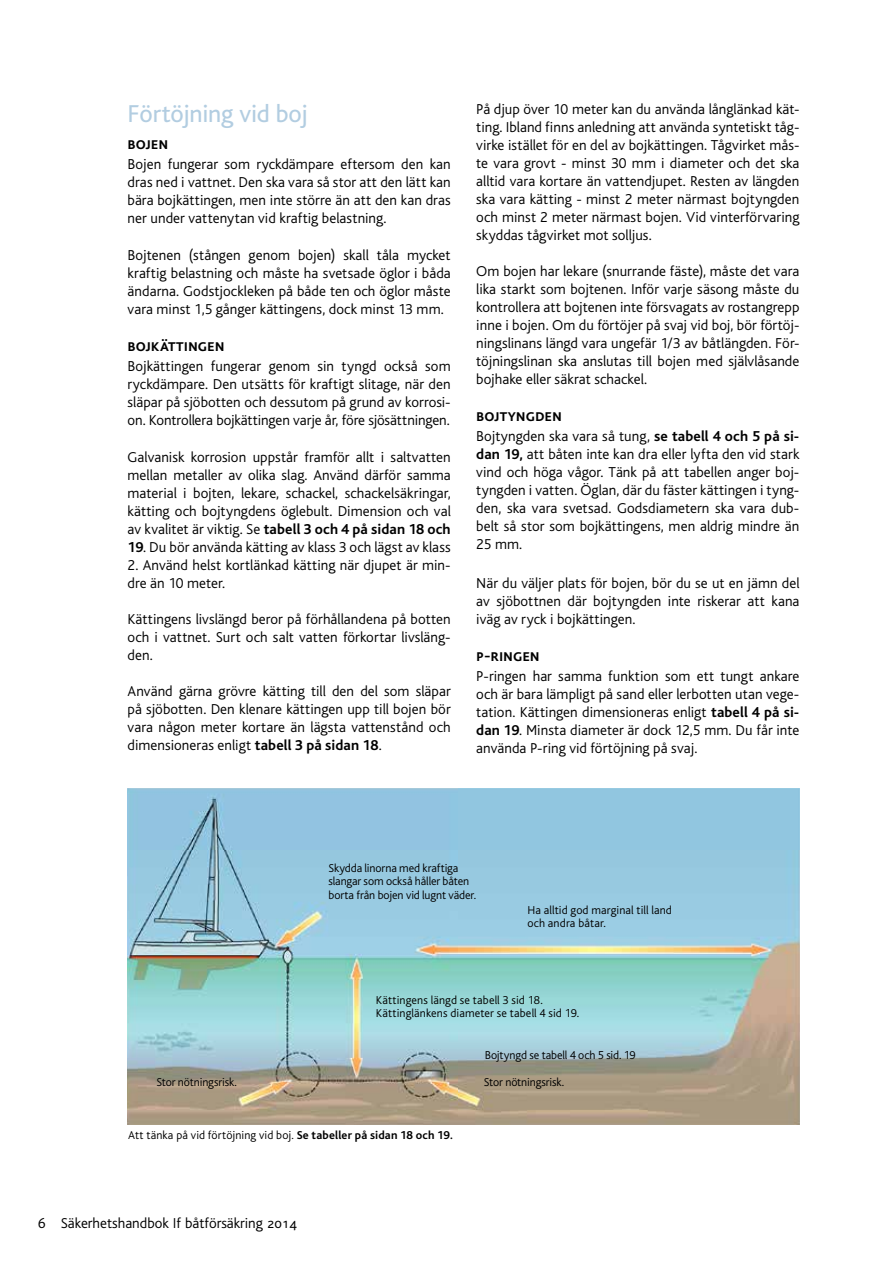
<style>
.page{position:relative;width:893px;height:1263px;background:#fff}
.page>*{position:absolute;margin:0;border:0;box-sizing:border-box;transform-origin:0 0}
.t1{font:25.5px "Bliss If";letter-spacing:-.01em;color:#b2cde1}
.t2{font:500 18px "Bliss If Caps";letter-spacing:-.005em;color:#000}
.t3{font:300 15px/18px "Bliss If";letter-spacing:.005em;color:#000;text-align:justify}
.t4{font:300 12px/13.5px "Bliss If";color:#000}
.s1{font-weight:700}
.s2{font-family:"Bliss If Caps"}
</style>
<div class="page">
<img style="left:128px;top:788px;width:671px;height:337px">
<h1 class="t1" style="left:128px;top:100px;width:182px">Förtöjning vid boj</h1>
<p class="t2" style="left:128px;top:133px;width:42px">bojen</p>
<p class="t3" style="left:128px;top:155px;width:325px">Bojen fungerar som ryckdämpare eftersom den kan dras ned i vattnet. Den ska vara så stor att den lätt kan bära bojkättingen, men inte större än att den kan dras ner under vattenytan vid kraftig belastning.</p>
<p class="t3" style="left:128px;top:247px;width:325px">Bojtenen (stången genom bojen) skall tåla mycket kraftig belastning och måste ha svetsade öglor i båda ändarna. Godstjockleken på både ten och öglor måste vara minst 1,5 gånger kättingens, dock minst 13 mm.</p>
<p class="t2" style="left:128px;top:336px;width:98px">bojkättingen</p>
<p class="t3" style="left:128px;top:357px;width:325px">Bojkättingen fungerar genom sin tyngd också som ryckdämpare. Den utsätts för kraftigt slitage, när den släpar på sjöbotten och dessutom på grund av korrosi&shy;on. Kontrollera bojkättingen varje år, före sjösättningen.</p>
<p class="t3" style="left:128px;top:448px;width:325px">Galvanisk korrosion uppstår framför allt i saltvatten mellan metaller av olika slag. Använd därför samma material i bojten, lekare, schackel, schackelsäkringar, kätting och bojtyngdens öglebult. Dimension och val av kvalitet är viktig. Se <span class="s1">tabell 3 och 4 på sidan 18 och</span></p>
<p class="t3" style="left:128px;top:538px;width:325px"><span class="s1">19</span>. Du bör använda kätting av klass 3 och lägst av klass</p>
<p class="t3" style="left:128px;top:556px;width:325px">2. Använd helst kortlänkad kätting när djupet är min&shy;dre än 10 meter.</p>
<p class="t3" style="left:128px;top:610px;width:325px">Kättingens livslängd beror på förhållandena på botten och i vattnet. Surt och salt vatten förkortar livsläng&shy;den.</p>
<p class="t3" style="left:128px;top:682px;width:325px">Använd gärna grövre kätting till den del som släpar på sjöbotten. Den klenare kättingen upp till bojen bör vara någon meter kortare än lägsta vattenstånd och dimensioneras enligt <span class="s1">tabell 3 på sidan 18</span>.</p>
<p class="t3" style="left:476px;top:100px;width:325px">På djup över 10 meter kan du använda långlänkad kät&shy;ting. Ibland finns anledning att använda syntetiskt tåg&shy;virke istället för en del av bojkättingen. Tågvirket mås&shy;te vara grovt - minst 30 mm i diameter och det ska alltid vara kortare än vattendjupet. Resten av längden ska vara kätting - minst 2 meter närmast bojtyngden och minst 2 meter närmast bojen. Vid vinterförvaring skyddas tågvirket mot solljus.</p>
<p class="t3" style="left:476px;top:262px;width:325px">Om bojen har lekare (snurrande fäste), måste det vara lika starkt som bojtenen. Inför varje säsong måste du kontrollera att bojtenen inte försvagats av rostangrepp inne i bojen. Om du förtöjer på svaj vid boj, bör förtöj&shy;ningslinans längd vara ungefär 1/3 av båtlängden. För&shy;töjningslinan ska anslutas till bojen med självlåsande bojhake eller säkrat schackel.</p>
<p class="t2" style="left:476px;top:406px;width:87px">bojtyngden</p>
<p class="t3" style="left:476px;top:427px;width:325px">Bojtyngden ska vara så tung, <span class="s1">se tabell 4 och 5 på si&shy;dan 19,</span> att båten inte kan dra eller lyfta den vid stark vind och höga vågor. Tänk på att tabellen anger boj&shy;tyngden i vatten. Öglan, där du fäster kättingen i tyng&shy;den, ska vara svetsad. Godsdiametern ska vara dub&shy;belt så stor som bojkättingens, men aldrig mindre än 25 mm.</p>
<p class="t3" style="left:476px;top:575px;width:325px">När du väljer plats för bojen, bör du se ut en jämn del av sjöbottnen där bojtyngden inte riskerar att kana iväg av ryck i bojkättingen.</p>
<p class="t2" style="left:476px;top:646px;width:65px">p-ringen</p>
<p class="t3" style="left:476px;top:668px;width:325px">P-ringen har samma funktion som ett tungt ankare och är bara lämpligt på sand eller lerbotten utan vege&shy;tation. Kättingen dimensioneras enligt <span class="s1">tabell 4 på si&shy;dan 19</span>. Minsta diameter är dock 12,5 mm. Du får inte använda P-ring vid förtöjning på svaj.</p>
<p class="t4" style="left:328px;top:861px;width:149px">Skydda linorna med kraftiga slangar som också håller båten borta från bojen vid lugnt väder.</p>
<p class="t4" style="left:527px;top:903px;width:146px">Ha alltid god marginal till land och andra båtar.</p>
<p class="t4" style="left:376px;top:993px;width:205px">Kättingens längd se tabell 3 sid 18.<br>Kättinglänkens diameter se tabell 4 sid 19.</p>
<p class="t4" style="left:485px;top:1048px;width:153px">Bojtyngd se tabell 4 och 5 sid. 19</p>
<p class="t4" style="left:156px;top:1076px;width:82px">Stor nötningsrisk.</p>
<p class="t4" style="left:484px;top:1076px;width:82px">Stor nötningsrisk.</p>
<p class="t4" style="left:128px;top:1128px;width:326px">Att tänka på vid förtöjning vid boj. <span class="s1">Se tabeller på sidan 18 och 19.</span></p>
<p class="t3" style="left:38px;top:1214px;width:260px"><span class="s2">6</span> Säkerhetshandbok If båtförsäkring <span class="s2">2014</span></p>
</div>
